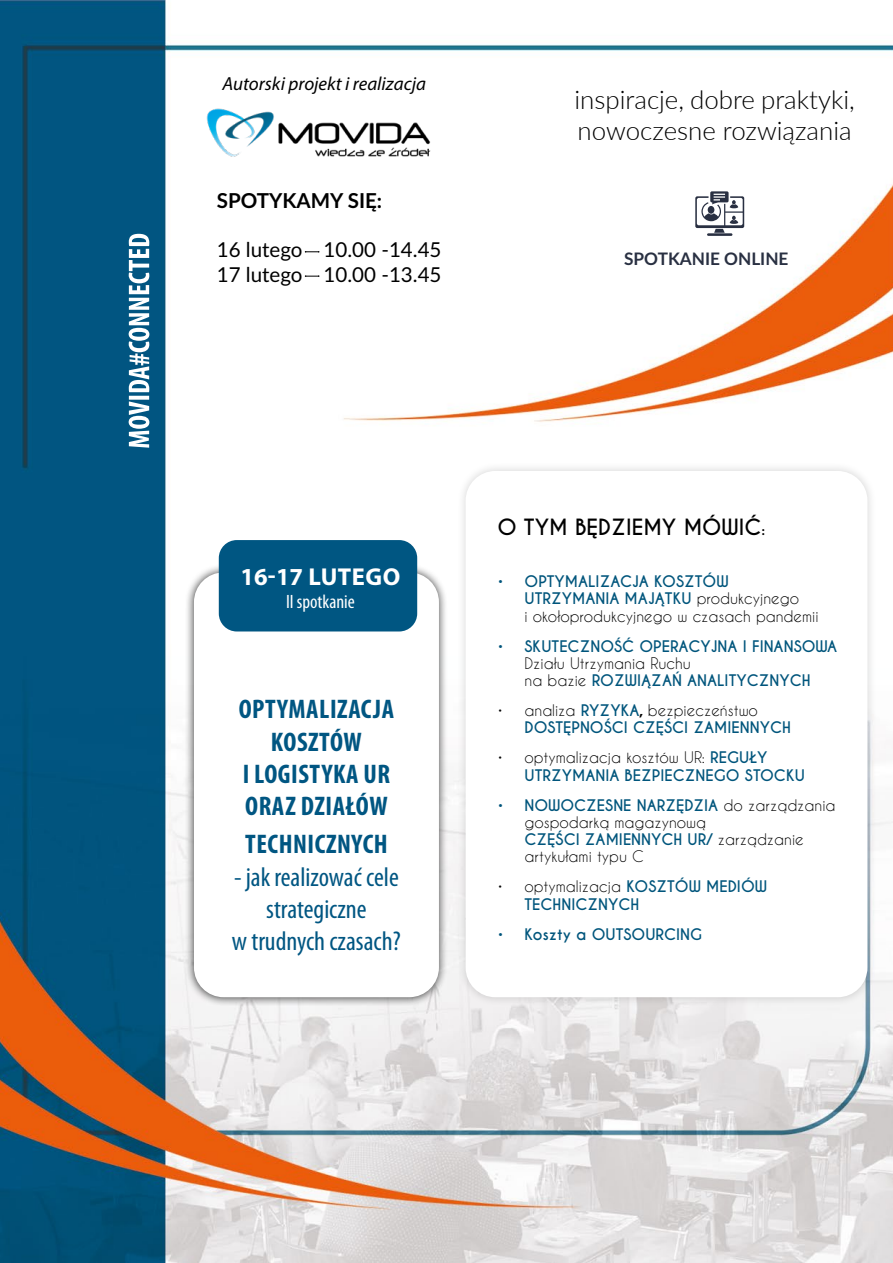
<style>
.page{position:relative;width:893px;height:1263px;background:#fff}
.page>*{position:absolute;margin:0;border:0;box-sizing:border-box;transform-origin:0 0}
.t1{font:700 condensed 27px/32.4px "Myriad Pro";letter-spacing:.02em;color:#005682;text-align:center}
.t2{font:condensed 27px/32.4px "Myriad Pro";color:#005682;text-align:center}
.t3{font:300 25.95px/31px "Lato";color:#000}
.t4{font:700 24.6px "Myriad Pro";letter-spacing:.02em;color:#fff}
.t5{font:700 21px "Caviar Dreams";color:#000}
.t6{font:20.55px/24.6px "Lato";color:#000}
.t7{font:700 20.55px "Lato";color:#000}
.t8{font:condensed 19.35px "Myriad Pro";color:#fff}
.t9{font:italic 18.9px "Myriad Pro";color:#000}
.t10{font:700 17.25px "Lato";color:#293042}
.t11{font:15px/17.2px "Caviar Dreams";color:#000}
.t12{font:700 15px/17.2px "Caviar Dreams";color:#00557c}
.s1{font-size:14.4px}
.s2{font-weight:700;color:#00557c}
.s3{font-weight:400;color:#000}
.s4{color:#000}
</style>
<div class="page">
<img style="left:0;top:0;width:893px;height:1263px">
<div style="left:457px;top:462px;width:420px;height:544px;background:#000;opacity:.16"></div>
<div style="left:466px;top:471px;width:401px;height:526px;background:#fff;border-radius:30px"></div>
<div style="left:185px;top:563px;width:263px;height:443px;background:#000;opacity:.75"></div>
<div style="left:194px;top:572px;width:245px;height:425px;background:#fff;border-radius:30px"></div>
<img style="left:202px;top:106px;width:232px;height:53px">
<hr style="left:707px;top:233px;width:25px;height:3px;background:#293042">
<svg style="left:695px;top:191px;width:49px;height:42px"></svg>
<svg style="left:305px;top:251px;width:14px;height:2px"></svg>
<svg style="left:305px;top:275px;width:14px;height:2px"></svg>
<svg style="left:129px;top:234px;width:20px;height:214px"></svg>
<div style="left:219px;top:540px;width:198px;height:91px;background:#005682;border-radius:18px"></div>
<p class="t9" style="left:222px;top:72px;width:205px">Autorski projekt i realizacja</p>
<h3 class="t7" style="left:217px;top:185px;width:167px">SPOTYKAMY SIĘ:</h3>
<h3 class="t6" style="left:217px;top:237px;width:226px">16 lutego 10.00 -14.45<br>17 lutego 10.00 -13.45</h3>
<h2 class="t3" style="left:574px;top:83px;width:282px">inspiracje, dobre praktyki, nowoczesne rozwiązania</h2>
<p class="t10" style="left:624px;top:246px;width:166px">SPOTKANIE ONLINE</p>
<h3 class="t4" style="left:240px;top:561px;width:161px">16-17 LUTEGO</h3>
<p class="t8" style="left:286px;top:590px;width:70px">II spotkanie</p>
<h1 class="t1" style="left:239px;top:692px;width:157px">OPTYMALIZACJA<br>KOSZTÓW<br>I LOGISTYKA UR<br>ORAZ DZIAŁÓW</h1>
<h1 class="t1" style="left:245px;top:827px;width:144px">TECHNICZNYCH</h1>
<h1 class="t2" style="left:232px;top:860px;width:171px">- jak realizować cele strategiczne<br>w trudnych czasach?</h1>
<h3 class="t5" style="left:497px;top:515px;width:269px">O TYM BĘDZIEMY MÓWIĆ<span class="s1">:</span></h3>
<p class="t11" style="left:524px;top:572px;width:295px;text-indent:-27px"><span class="s2">• OPTYMALIZACJA KOSZTÓW<br>UTRZYMANIA MAJĄTKU</span> produkcyjnego<br>i okołoprodukcyjnego w czasach pandemii</p>
<p class="t12" style="left:497px;top:638px;width:341px">• SKUTECZNOŚĆ OPERACYJNA I FINANSOWA</p>
<p class="t11" style="left:524px;top:654px;width:288px">Działu Utrzymania Ruchu<br>na bazie <span class="s2">ROZWIĄZAŃ ANALITYCZNYCH</span></p>
<p class="t12" style="left:524px;top:702px;width:268px;text-indent:-27px"><span class="s3">• analiza</span> RYZYKA<span class="s4">,</span> <span class="s3">bezpieczeństwo<br></span>DOSTĘPNOŚCI CZĘŚCI ZAMIENNYCH</p>
<p class="t12" style="left:524px;top:749px;width:282px;text-indent:-27px"><span class="s3">• optymalizacja kosztów UR:</span> REGUŁY<br>UTRZYMANIA BEZPIECZNEGO STOCKU</p>
<p class="t11" style="left:524px;top:796px;width:312px;text-indent:-27px"><span class="s2">• NOWOCZESNE NARZĘDZIA</span> do zarządzania gospodarką magazynową<br><span class="s2">CZĘŚCI ZAMIENNYCH UR/</span> zarządzanie artykułami typu C</p>
<p class="t12" style="left:524px;top:878px;width:244px;text-indent:-27px"><span class="s3">• optymalizacja</span> KOSZTÓW MEDIÓW<br>TECHNICZNYCH</p>
<p class="t12" style="left:497px;top:926px;width:206px">• Koszty a OUTSOURCING</p>
</div>
